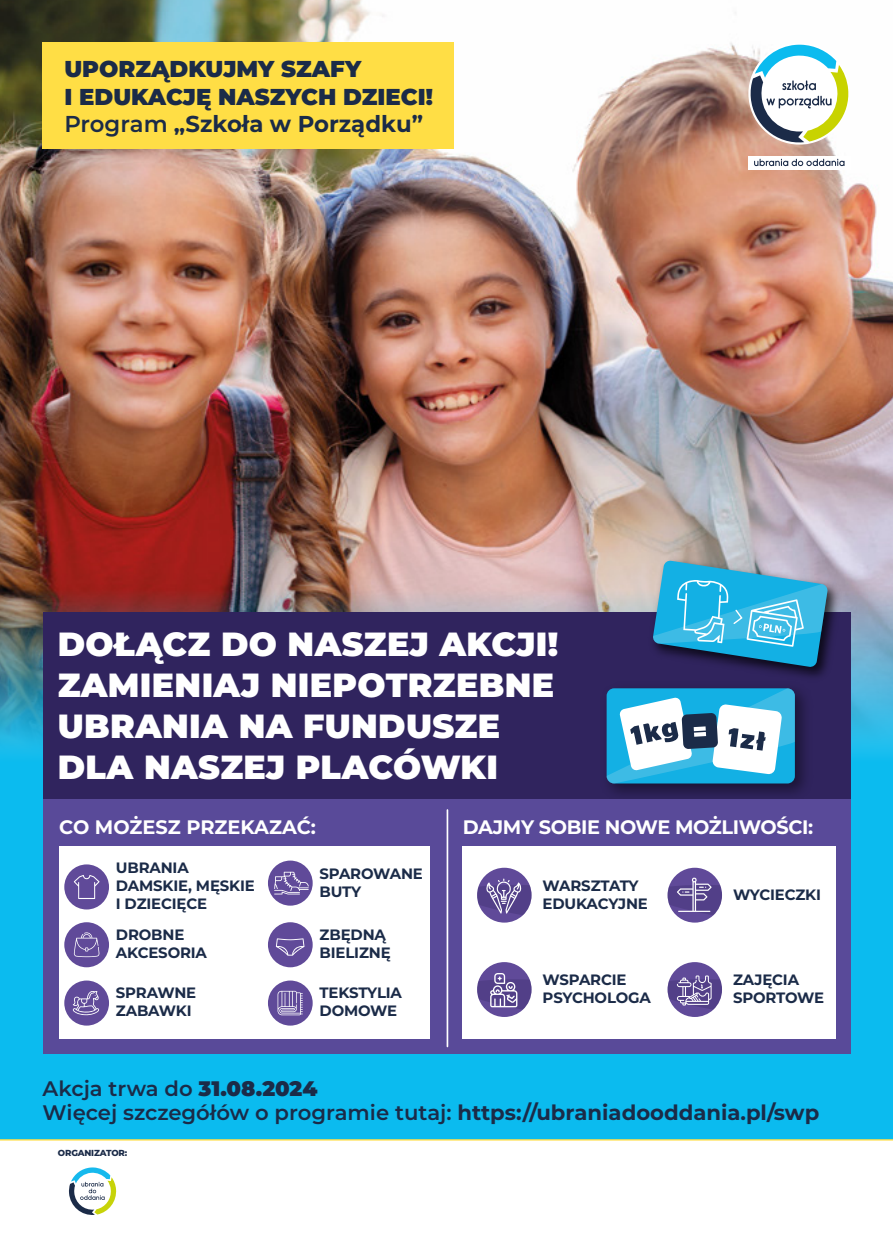
<style>
.page{position:relative;width:893px;height:1259px;background:#fff}
.page>*{position:absolute;margin:0;border:0;box-sizing:border-box;transform-origin:0 0}
.t1{font:900 33.6px/41.1px "Montserrat";letter-spacing:.01em;color:#fff}
.t2{font:900 23.1px/27.6px "Montserrat";color:#1b2b48}
.t3{font:600 21px/24px "Montserrat";color:#1b2b48}
.t4{font:700 19.5px "Montserrat";letter-spacing:-.02em;color:#fff}
.t5{font:700 19.5px "Montserrat";color:#fff}
.t6{font:700 15px/18px "Montserrat";letter-spacing:-.01em;color:#1b2b48}
.t7{font:800 8.7px "Montserrat";letter-spacing:-.02em;color:#1b2b48}
.s1{font-weight:600}
.s2{font-weight:700}
.s3{font-weight:900}
</style>
<div class="page">
<img style="left:0;top:0;width:893px;height:546px">
<img style="left:0;top:546px;width:893px;height:593px">
<div style="left:43px;top:43px;width:411px;height:106px;background:#ffde45"></div>
<div style="left:43px;top:612px;width:807px;height:187px;background:#30245e"></div>
<img style="left:644px;top:552px;width:201px;height:125px">
<svg style="left:653px;top:560px;width:175px;height:107px;background:#43a3ca"></svg>
<img style="left:606px;top:690px;width:199px;height:104px">
<svg style="left:607px;top:688px;width:188px;height:95px;background:#71bedb"></svg>
<div style="left:694px;top:732px;width:12px;height:5px;background:#fff"></div>
<div style="left:694px;top:726px;width:12px;height:5px;background:#fff"></div>
<svg style="left:0;top:1139px;width:893px;height:2px;background:#e6e17e"></svg>
<svg style="left:69px;top:1167px;width:48px;height:48px"></svg>
<div style="left:43px;top:799px;width:807px;height:254px;background:#594a99"></div>
<div style="left:59px;top:846px;width:371px;height:193px;background:#fff"></div>
<div style="left:463px;top:846px;width:373px;height:193px;background:#fff"></div>
<hr style="left:447px;top:810px;width:1px;height:236px;background:#fff">
<div style="left:64px;top:980px;width:45px;height:45px;background:#604a99;border-radius:50%"></div>
<svg style="left:73px;top:991px;width:26px;height:24px"></svg>
<div style="left:268px;top:860px;width:45px;height:45px;background:#604a99;border-radius:50%"></div>
<svg style="left:274px;top:871px;width:35px;height:23px"></svg>
<div style="left:64px;top:864px;width:45px;height:45px;background:#604a99;border-radius:50%"></div>
<svg style="left:74px;top:875px;width:26px;height:24px"></svg>
<div style="left:268px;top:922px;width:45px;height:45px;background:#604a99;border-radius:50%"></div>
<svg style="left:276px;top:938px;width:28px;height:17px"></svg>
<div style="left:64px;top:922px;width:45px;height:45px;background:#604a99;border-radius:50%"></div>
<svg style="left:74px;top:932px;width:26px;height:25px"></svg>
<div style="left:268px;top:980px;width:45px;height:45px;background:#604a99;border-radius:50%"></div>
<svg style="left:278px;top:991px;width:25px;height:24px"></svg>
<svg style="left:668px;top:962px;width:54px;height:55px"></svg>
<svg style="left:668px;top:867px;width:54px;height:55px"></svg>
<svg style="left:477px;top:867px;width:55px;height:55px"></svg>
<svg style="left:477px;top:962px;width:55px;height:55px"></svg>
<svg style="left:750px;top:45px;width:100px;height:100px"></svg>
<div style="left:748px;top:156px;width:102px;height:13px;background:#fff"></div>
<svg style="left:754px;top:159px;width:90px;height:7px"></svg>
<h2 class="t2" style="left:64px;top:54px;width:370px">UPORZĄDKUJMY SZAFY<br>I EDUKACJĘ NASZYCH DZIECI!<br><span class="s1">Program</span> <span class="s2">„Szkoła w Porządku”</span></h2>
<h1 class="t1" style="left:58px;top:621px;width:502px">DOŁĄCZ DO NASZEJ AKCJI!<br>ZAMIENIAJ NIEPOTRZEBNE<br>UBRANIA NA FUNDUSZE<br>DLA NASZEJ PLACÓWKI</h1>
<h3 class="t5" style="left:59px;top:813px;width:258px">CO MOŻESZ PRZEKAZAĆ:</h3>
<h3 class="t4" style="left:463px;top:813px;width:352px">DAJMY SOBIE NOWE MOŻLIWOŚCI:</h3>
<p class="t6" style="left:116px;top:858px;width:140px">UBRANIA<br>DAMSKIE, MĘSKIE<br>I DZIECIĘCE</p>
<p class="t6" style="left:320px;top:863px;width:105px">SPAROWANE<br>BUTY</p>
<p class="t6" style="left:543px;top:875px;width:107px">WARSZTATY<br>EDUKACYJNE</p>
<p class="t6" style="left:733px;top:884px;width:89px">WYCIECZKI</p>
<p class="t6" style="left:116px;top:925px;width:93px">DROBNE<br>AKCESORIA</p>
<p class="t6" style="left:320px;top:925px;width:73px">ZBĘDNĄ<br>BIELIZNĘ</p>
<p class="t6" style="left:116px;top:983px;width:82px">SPRAWNE<br>ZABAWKI</p>
<p class="t6" style="left:320px;top:983px;width:84px">TEKSTYLIA<br>DOMOWE</p>
<p class="t6" style="left:543px;top:970px;width:110px">WSPARCIE<br>PSYCHOLOGA</p>
<p class="t6" style="left:733px;top:970px;width:93px">ZAJĘCIA<br>SPORTOWE</p>
<h3 class="t3" style="left:43px;top:1075px;width:778px">Akcja trwa do <span class="s3">31.08.2024<br></span>Więcej szczegółów o programie tutaj: <span class="s2">https://ubraniadooddania.pl/swp</span></h3>
<p class="t7" style="left:58px;top:1146px;width:71px">ORGANIZATOR:</p>
</div>
